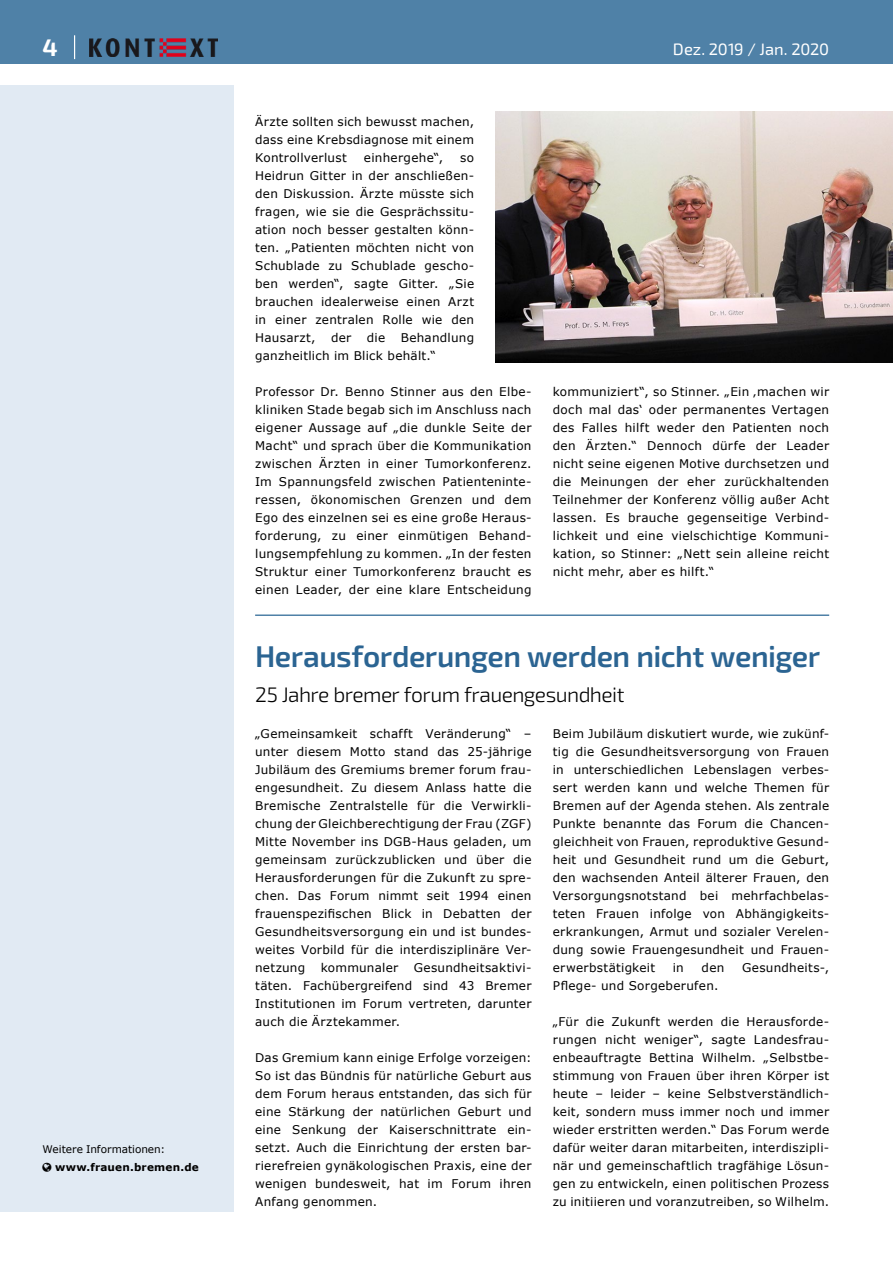
<style>
.page{position:relative;width:893px;height:1263px;background:#fff}
.page>*{position:absolute;margin:0;border:0;box-sizing:border-box;transform-origin:0 0}
.t1{font:600 30px "Exo 2";letter-spacing:-.015em;color:#2b6492}
.t2{font:700 24px "Exo 2";color:#fff}
.t3{font:300 21px "Exo 2";letter-spacing:-.025em;color:#000}
.t4{font:16.5px "Exo 2";letter-spacing:-.005em;color:#fff}
.t5{font:12px/18px "Verdana";letter-spacing:.02em;color:#000;text-align:justify}
.t6{font:10.5px "Verdana";color:#000}
.t7{font:700 10.5px "Verdana";letter-spacing:.02em;color:#000}
</style>
<div class="page">
<div style="left:0;top:85px;width:234px;height:1127px;background:#e1eaf3"></div>
<div style="left:0;top:0;width:893px;height:64px;background:#4f81a7"></div>
<img style="left:89px;top:38px;width:128px;height:18px">
<svg style="left:74px;top:35px;width:1px;height:24px"></svg>
<hr style="left:255px;top:614px;width:574px;height:2px;background:#4f81a7">
<img style="left:495px;top:112px;width:398px;height:251px">
<h2 class="t2" style="left:43px;top:34px;width:17px">4</h2>
<h3 class="t4" style="left:673px;top:40px;width:158px">Dez. 2019 / Jan. 2020</h3>
<p class="t6" style="left:43px;top:1142px;width:124px">Weitere Informationen:</p>
<p class="t7" style="left:55px;top:1159px;width:145px">www.frauen.bremen.de</p>
<p class="t5" style="left:255px;top:113px;width:220px">Ärzte sollten sich bewusst machen, dass eine Krebsdiagnose mit einem Kontrollverlust</p>
<p class="t5" style="left:364px;top:149px;width:81px">einhergehe“,</p>
<p class="t5" style="left:255px;top:149px;width:221px;text-indent:205px">so Heidrun Gitter in der anschließen&shy;den Diskussion. Ärzte müsste sich fragen, wie sie die Gesprächssitu&shy;ation noch besser gestalten könn&shy;ten. „Patienten möchten nicht von Schublade zu Schublade gescho&shy;ben werden“, sagte Gitter. „Sie brauchen idealerweise einen Arzt in einer zentralen Rolle wie den Hausarzt,</p>
<p class="t5" style="left:255px;top:329px;width:220px;text-indent:146px">Behandlung ganzheitlich im Blick behält.“</p>
<p class="t5" style="left:255px;top:383px;width:278px">Professor Dr. Benno Stinner aus den Elbe&shy;kliniken Stade begab sich im Anschluss nach eigener Aussage auf „die dunkle Seite der Macht“ und sprach über die Kommunikation zwischen Ärzten in einer Tumorkonferenz.<br>Im Spannungsfeld zwischen Patienteninte&shy;ressen, ökonomischen Grenzen und dem Ego des einzelnen sei es eine große Heraus&shy;forderung, zu einer einmütigen Behand&shy;lungsempfehlung zu kommen. „In der festen Struktur einer Tumorkonferenz braucht es einen Leader, der eine klare Entscheidung</p>
<p class="t5" style="left:553px;top:383px;width:278px">kommuniziert“, so Stinner. „Ein ‚machen wir doch mal das‘ oder permanentes Vertagen des Falles hilft weder den Patienten noch den Ärzten.“ Dennoch dürfe der Leader nicht seine eigenen Motive durchsetzen und die Meinungen der eher zurückhaltenden Teilnehmer der Konferenz völlig außer Acht lassen. Es brauche gegenseitige Verbind&shy;lichkeit und eine vielschichtige Kommuni&shy;kation, so Stinner: „Nett sein alleine reicht nicht mehr, aber es hilft.“</p>
<p class="t5" style="left:331px;top:329px;width:22px">der</p>
<p class="t5" style="left:367px;top:329px;width:20px">die</p>
<h1 class="t1" style="left:255px;top:639px;width:567px">Herausforderungen werden nicht weniger</h1>
<h3 class="t3" style="left:255px;top:683px;width:371px">25 Jahre bremer forum frauengesundheit</h3>
<p class="t5" style="left:255px;top:725px;width:278px">„Gemeinsamkeit schafft Veränderung“ – unter diesem Motto stand das 25-jährige Jubiläum des Gremiums bremer forum frau&shy;engesundheit. Zu diesem Anlass hatte die Bremische Zentralstelle für die Verwirkli&shy;chung der Gleichberechtigung der Frau (ZGF)<br>Mitte November ins DGB-Haus geladen, um gemeinsam zurückzublicken und über die Herausforderungen für die Zukunft zu spre&shy;chen. Das Forum nimmt seit 1994 einen frauenspezifischen Blick in Debatten der Gesundheitsversorgung ein und ist bundes&shy;weites Vorbild für die interdisziplinäre Ver&shy;netzung</p>
<p class="t5" style="left:553px;top:725px;width:278px">Beim Jubiläum diskutiert wurde, wie zukünf&shy;tig die Gesundheitsversorgung von Frauen in unterschiedlichen Lebenslagen verbes&shy;sert werden kann und welche Themen für Bremen auf der Agenda stehen. Als zentrale Punkte benannte das Forum die Chancen&shy;gleichheit von Frauen, reproduktive Gesund&shy;heit und Gesundheit rund um die Geburt, den wachsenden Anteil älterer Frauen, den Versorgungsnotstand bei mehrfachbelas&shy;teten Frauen infolge von Abhängigkeits&shy;erkrankungen, Armut und sozialer Verelen&shy;dung sowie Frauengesundheit und Frauen&shy;erwerbstätigkeit</p>
<p class="t5" style="left:255px;top:959px;width:278px;text-indent:159px">Gesundheitsaktivi&shy;täten. Fachübergreifend sind 43 Bremer Institutionen im Forum vertreten, darunter auch die Ärztekammer.</p>
<p class="t5" style="left:255px;top:1049px;width:278px">Das Gremium kann einige Erfolge vorzeigen:<br>So ist das Bündnis für natürliche Geburt aus dem Forum heraus entstanden, das sich für eine Stärkung der natürlichen Geburt und eine Senkung der Kaiserschnittrate ein&shy;setzt. Auch die Einrichtung der ersten bar&shy;rierefreien gynäkologischen Praxis, eine der wenigen bundesweit, hat im Forum ihren Anfang genommen.</p>
<p class="t5" style="left:321px;top:959px;width:79px">kommunaler</p>
<p class="t5" style="left:673px;top:959px;width:13px">in</p>
<p class="t5" style="left:702px;top:959px;width:24px">den</p>
<p class="t5" style="left:742px;top:959px;width:89px">Gesundheits-,</p>
<p class="t5" style="left:553px;top:977px;width:167px">Pflege- und Sorgeberufen.</p>
<p class="t5" style="left:553px;top:1013px;width:278px">„Für die Zukunft werden die Herausforde&shy;rungen nicht weniger“, sagte Landesfrau&shy;enbeauftragte Bettina Wilhelm. „Selbstbe&shy;stimmung von Frauen über ihren Körper ist heute – leider – keine Selbstverständlich&shy;keit, sondern muss immer noch und immer wieder erstritten werden.“ Das Forum werde dafür weiter daran mitarbeiten, interdiszipli&shy;när und gemeinschaftlich tragfähige Lösun&shy;gen zu entwickeln, einen politischen Prozess zu initiieren und voranzutreiben, so Wilhelm.</p>
</div>
